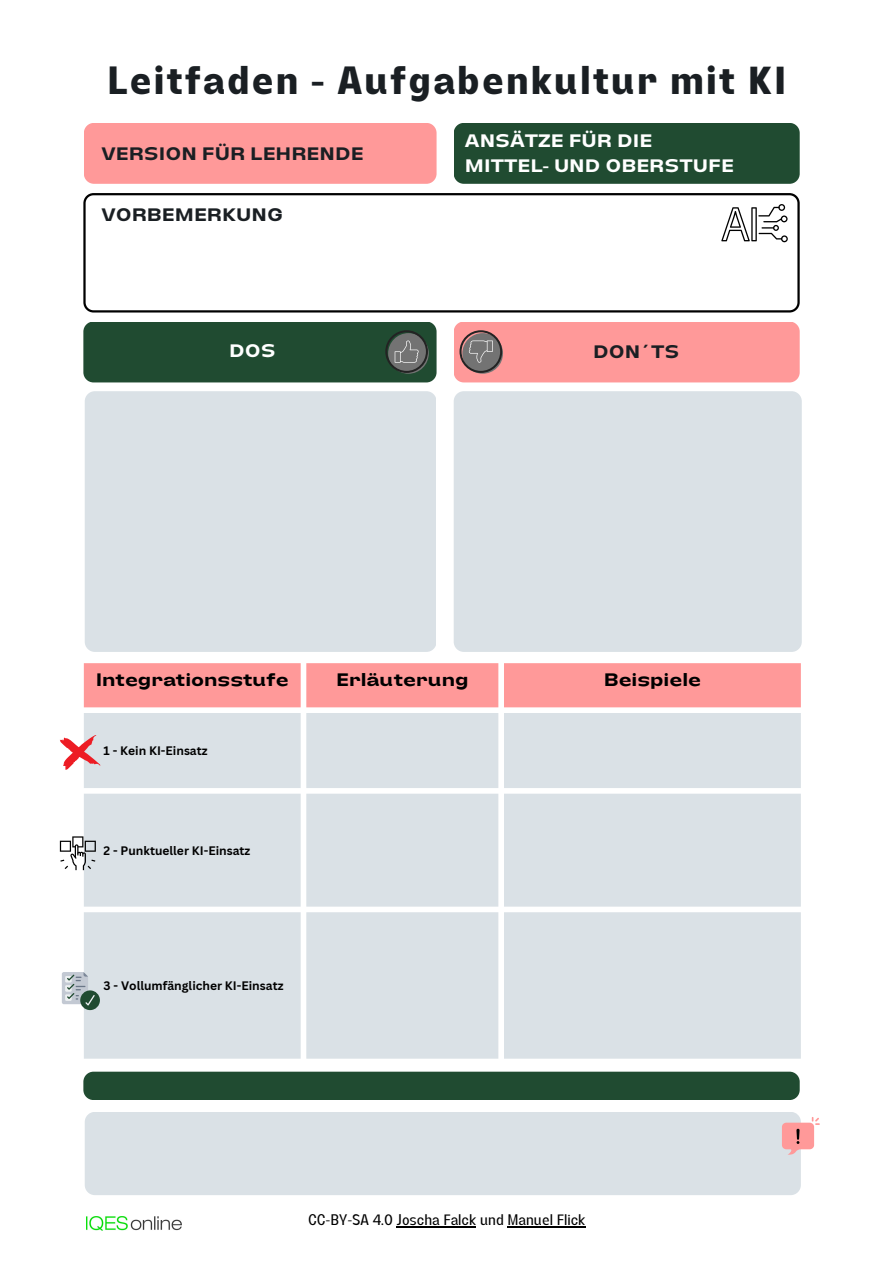
<style>
.page{position:relative;width:894px;height:1264px;background:#fff}
.page>*{position:absolute;margin:0;border:0;box-sizing:border-box;transform-origin:0 0}
.t1{font:700 39px "Lazord";letter-spacing:.055em;color:#1a1f23}
.t2{font:700 expanded 18px "Lazord";color:#000}
.t3{font:700 expanded 18px "Lazord";color:#1a1f23}
.t4{font:700 expanded 18px/24.8px "Lazord";color:#fff}
.t5{font:15px "Lazord";color:#000}
.t6{font:700 12px "Canva Sans";color:#000}
</style>
<div class="page">
<div style="left:84px;top:123px;width:352px;height:61px;background:#f99;border-radius:10px"></div>
<div style="left:85px;top:391px;width:351px;height:261px;background:#dae1e6;border-radius:10px"></div>
<div style="left:83px;top:321px;width:353px;height:61px;background:#204b31;border-radius:10px"></div>
<div style="left:453px;top:391px;width:348px;height:261px;background:#dae1e6;border-radius:10px"></div>
<div style="left:453px;top:123px;width:346px;height:61px;background:#204b31;border-radius:10px"></div>
<div style="left:453px;top:321px;width:346px;height:61px;background:#f99;border-radius:10px"></div>
<svg style="left:385px;top:330px;width:43px;height:43px"></svg>
<svg style="left:462px;top:333px;width:41px;height:41px"></svg>
<svg style="left:459px;top:330px;width:43px;height:43px"></svg>
<div style="left:85px;top:1111px;width:715px;height:84px;background:#dae1e6;border-radius:10px"></div>
<div style="left:84px;top:663px;width:716px;height:44px;background:#f99"></div>
<div style="left:84px;top:713px;width:716px;height:345px;background:#dae1e6"></div>
<svg style="left:83px;top:193px;width:716px;height:119px"></svg>
<div style="left:83px;top:1071px;width:716px;height:29px;background:#204b31;border-radius:10px"></div>
<svg style="left:60px;top:735px;width:40px;height:34px"></svg>
<svg style="left:60px;top:836px;width:36px;height:34px"></svg>
<div style="left:80px;top:990px;width:20px;height:20px;background:#204b31;border-radius:50%"></div>
<svg style="left:62px;top:972px;width:33px;height:33px"></svg>
<svg style="left:782px;top:1117px;width:37px;height:37px"></svg>
<hr style="left:396px;top:1226px;width:80px;height:1px;background:#000">
<hr style="left:507px;top:1226px;width:78px;height:1px;background:#000">
<svg style="left:721px;top:204px;width:66px;height:38px"></svg>
<img style="left:86px;top:1216px;width:96px;height:14px">
<h1 class="t1" style="left:107px;top:58px;width:680px">Leitfaden - Aufgabenkultur mit KI</h1>
<h2 class="t3" style="left:101px;top:141px;width:264px">VERSION FÜR LEHRENDE</h2>
<h2 class="t3" style="left:101px;top:202px;width:183px">VORBEMERKUNG</h2>
<h2 class="t4" style="left:229px;top:336px;width:48px">DOS</h2>
<h2 class="t4" style="left:465px;top:127px;width:270px">ANSÄTZE FÜR DIE<br>MITTEL- UND OBERSTUFE</h2>
<h2 class="t3" style="left:593px;top:339px;width:88px">DON´TS</h2>
<h2 class="t2" style="left:96px;top:667px;width:194px">Integrationsstufe</h2>
<h2 class="t2" style="left:336px;top:667px;width:134px">Erläuterung</h2>
<h2 class="t2" style="left:603px;top:667px;width:99px">Beispiele</h2>
<p class="t6" style="left:104px;top:742px;width:105px">1 - Kein KI-Einsatz</p>
<p class="t6" style="left:104px;top:842px;width:148px">2 - Punktueller KI-Einsatz</p>
<p class="t6" style="left:104px;top:977px;width:181px">3 - Vollumfänglicher KI-Einsatz</p>
<p class="t5" style="left:308px;top:1211px;width:279px">CC-BY-SA 4.0 Joscha Falck und Manuel Flick</p>
</div>
